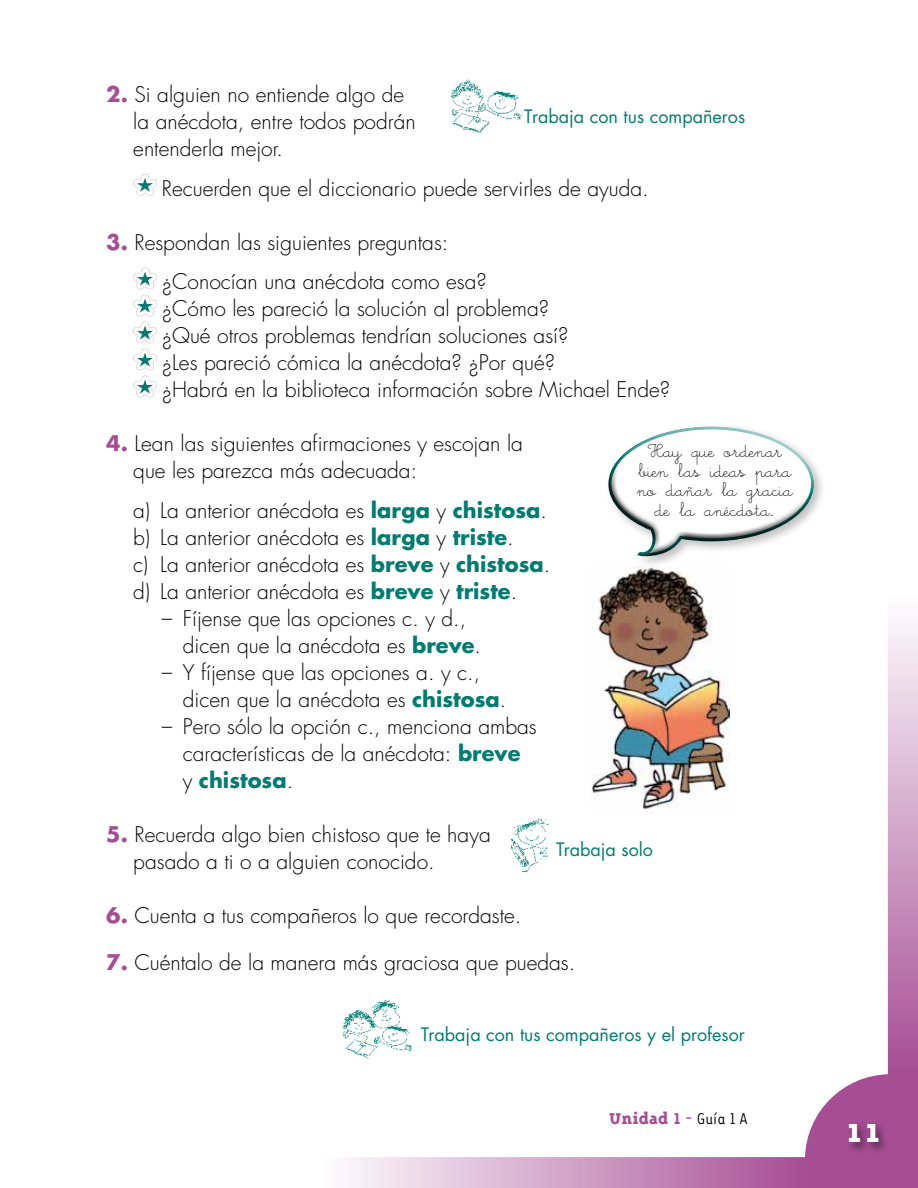
<style>
.page{position:relative;width:918px;height:1188px;background:#fff}
.page>*{position:absolute;margin:0;border:0;box-sizing:border-box;transform-origin:0 0}
.t1{font:700 30px "Tarzana Wide";color:#fff}
.t2{font:300 21px/27px "Futura";color:#000}
.t3{font:19.5px/19.5px "Little Days";color:#000;text-align:center}
.t4{font:18px "Futura";color:#007c71}
.t5{font:800 18px "Triplex Serif";color:#a64d94}
.s1{font-weight:700;color:#a64d94}
.s2{font-weight:700;color:#007c71}
.s3{font-family:"Tarzana Narrow";font-weight:700}
.s4{font-family:"Triplex";font-weight:300}
.s5{font-family:"Tarzana Narrow";font-weight:400;color:#000}
</style>
<div class="page">
<svg style="left:348px;top:620px;width:570px;height:568px"></svg>
<div style="left:846px;top:1121px;width:45px;height:34px;background:#000;opacity:.55"></div>
<svg style="left:133px;top:174px;width:24px;height:22px"></svg>
<svg style="left:133px;top:268px;width:24px;height:130px"></svg>
<img style="left:452px;top:79px;width:70px;height:54px">
<img style="left:342px;top:997px;width:70px;height:63px">
<img style="left:511px;top:819px;width:38px;height:52px">
<img style="left:591px;top:569px;width:139px;height:245px">
<div style="left:605px;top:422px;width:221px;height:147px;background:#000;opacity:.25"></div>
<div style="left:607px;top:424px;width:216px;height:128px;background:#fff"></div>
<div style="left:600px;top:457px;width:216px;height:100px;background:#000;opacity:.75"></div>
<p class="t2" style="left:133px;top:81px;width:284px;text-indent:-27px"><span class="s1">2.</span> Si alguien no entiende algo de la anécdota, entre todos podrán entenderla mejor.</p>
<p class="t2" style="left:162px;top:175px;width:488px">Recuerden que el diccionario puede servirles de ayuda.</p>
<p class="t2" style="left:162px;top:223px;width:327px;line-height:39.8px;text-indent:-56px"><span class="s1">3.</span> Respondan las siguientes preguntas: ¿Conocían una anécdota como esa?</p>
<p class="t2" style="left:162px;top:296px;width:510px">¿Cómo les pareció la solución al problema?<br>¿Qué otros problemas tendrían soluciones así?<br>¿Les pareció cómica la anécdota? ¿Por qué?<br>¿Habrá en la biblioteca información sobre Michael Ende?</p>
<p class="t2" style="left:133px;top:431px;width:391px;text-indent:-27px"><span class="s1">4.</span> Lean las siguientes afirmaciones y escojan la que les parezca más adecuada:</p>
<p class="t2" style="left:133px;top:498px;width:419px">a) La anterior anécdota es <span class="s2">larga</span> y <span class="s2">chistosa</span>. b) La anterior anécdota es <span class="s2">larga</span> y <span class="s2">triste</span>.<br>c) La anterior anécdota es <span class="s2">breve</span> y <span class="s2">chistosa</span>. d) La anterior anécdota es <span class="s2">breve</span> y <span class="s2">triste</span>.</p>
<p class="t2" style="left:183px;top:606px;width:300px;text-indent:-21px">– Fíjense que las opciones c. y d., dicen que la anécdota es <span class="s2">breve</span>.</p>
<p class="t2" style="left:183px;top:660px;width:325px;text-indent:-21px">– Y fíjense que las opciones a. y c., dicen que la anécdota es <span class="s2">chistosa</span>.</p>
<p class="t2" style="left:183px;top:714px;width:356px;text-indent:-21px">– Pero sólo la opción c., menciona ambas características de la anécdota: <span class="s2">breve<br></span>y <span class="s2">chistosa</span>.</p>
<p class="t2" style="left:133px;top:822px;width:359px;text-indent:-27px"><span class="s1">5.</span> Recuerda algo bien chistoso que te haya pasado a ti o a alguien conocido.</p>
<p class="t2" style="left:106px;top:903px;width:417px"><span class="s1">6.</span> Cuenta a tus compañeros lo que recordaste.</p>
<p class="t2" style="left:106px;top:949px;width:471px"><span class="s1">7.</span> Cuéntalo de la manera más graciosa que puedas.</p>
<p class="t4" style="left:524px;top:105px;width:223px">Trabaja con tus compañeros</p>
<p class="t3" style="left:637px;top:444px;width:157px">Hay que ordenar bien las ideas para no dañar la gracia de la anécdota.</p>
<p class="t4" style="left:556px;top:838px;width:99px">Trabaja solo</p>
<p class="t4" style="left:421px;top:1023px;width:326px">Trabaja con tus compañeros y el profesor</p>
<p class="t5" style="left:609px;top:1108px;width:140px">Unidad <span class="s3">1</span> <span class="s4">-</span> <span class="s5">Guía 1 A</span></p>
<h1 class="t1" style="left:845px;top:1113px;width:38px">11</h1>
</div>
